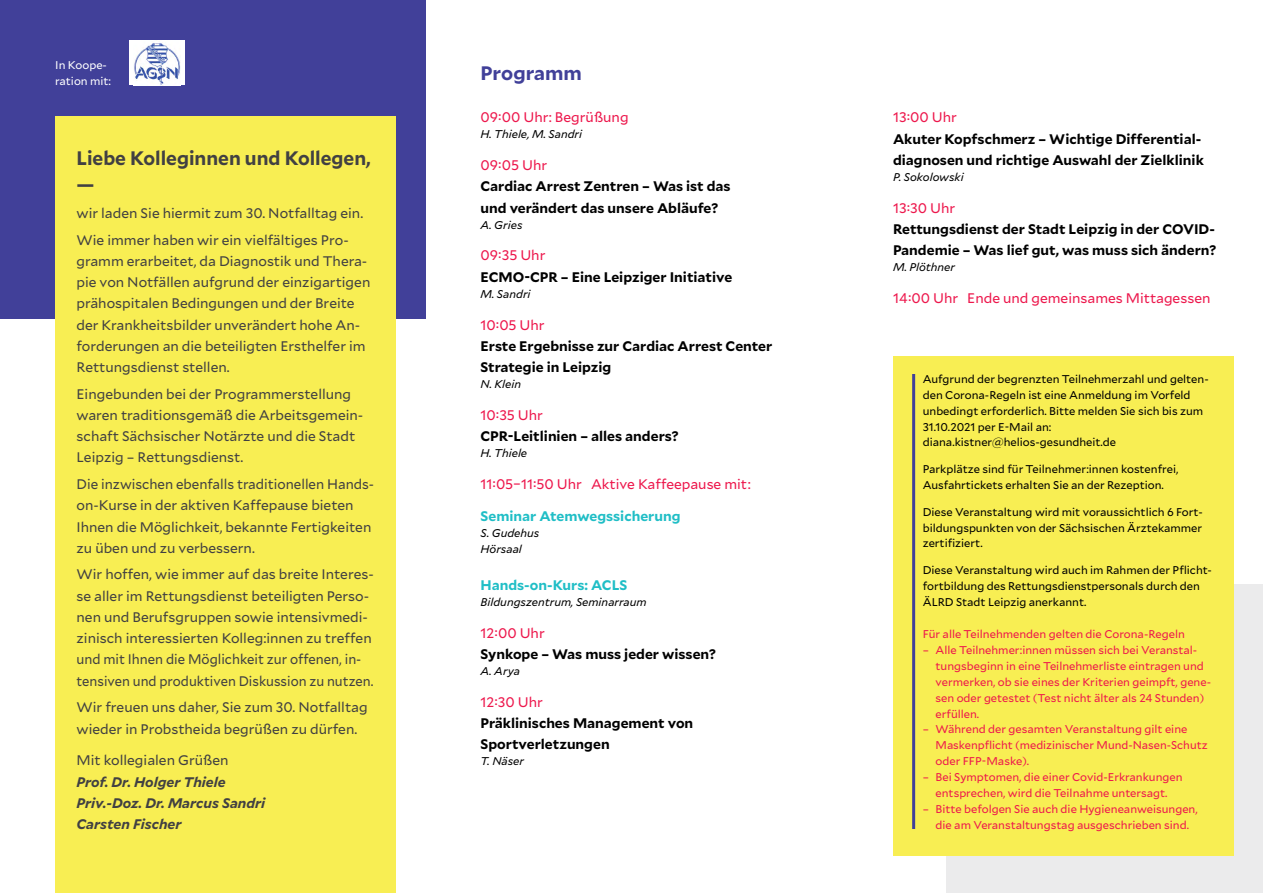
<style>
.page{position:relative;width:1263px;height:893px;background:#fff}
.page>*{position:absolute;margin:0;border:0;box-sizing:border-box;transform-origin:0 0}
.t1{font:700 19.5px/26.5px "Mallory";color:#414042}
.t2{font:700 19.5px "Mallory";color:#414099}
.t3{font:13.8px/21.3px "Mallory";color:#414042}
.t4{font:700 13.8px/21.3px "Mallory";color:#000}
.t5{font:13.8px "Mallory";color:#ed174c}
.t6{font:italic 700 13.8px/21.3px "Mallory";color:#414042}
.t7{font:700 13.8px "Mallory";color:#20bec6}
.t8{font:11.25px/15.9px "Mallory";color:#000}
.t9{font:11.25px/15.9px "Mallory";color:#ed174c}
.t10{font:italic 11.25px/15.9px "Mallory";color:#000}
.t11{font:11.25px/15.9px "Mallory";color:#fff}
</style>
<div class="page">
<div style="left:0;top:0;width:425px;height:319px;background:#414099"></div>
<div style="left:55px;top:117px;width:340px;height:776px;background:#f8ee53"></div>
<div style="left:130px;top:41px;width:55px;height:44px;background:#fff"></div>
<img style="left:134px;top:42px;width:47px;height:43px">
<div style="left:946px;top:585px;width:317px;height:308px;background:#ebebec"></div>
<div style="left:893px;top:356px;width:340px;height:500px;background:#f8ee53"></div>
<hr style="left:912px;top:374px;width:3px;height:455px;background:#414099">
<p class="t11" style="left:55px;top:57px;width:57px">In Koope&shy;ration mit:</p>
<h1 class="t1" style="left:77px;top:143px;width:296px">Liebe Kolleginnen und Kollegen, —</h1>
<p class="t3" style="left:77px;top:199px;width:288px;line-height:26.5px">wir laden Sie hiermit zum 30. Notfalltag ein.<br>Wie immer haben wir ein vielfältiges Pro-</p>
<p class="t3" style="left:77px;top:249px;width:295px">gramm erarbeitet, da Diagnostik und Thera&shy;pie von Notfällen aufgrund der einzigartigen prähospitalen Bedingungen und der Breite der Krankheitsbilder unverändert hohe An&shy;forderungen an die beteiligten Ersthelfer im Rettungsdienst stellen.</p>
<p class="t3" style="left:77px;top:382px;width:288px">Eingebunden bei der Programmerstellung waren traditionsgemäß die Arbeitsgemein&shy;schaft Sächsischer Notärzte und die Stadt Leipzig – Rettungsdienst.</p>
<p class="t3" style="left:77px;top:473px;width:299px">Die inzwischen ebenfalls traditionellen Hands&shy;on-Kurse in der aktiven Kaffepause bieten Ihnen die Möglichkeit, bekannte Fertigkeiten zu üben und zu verbessern.</p>
<p class="t3" style="left:77px;top:563px;width:299px">Wir hoffen, wie immer auf das breite Interes&shy;se aller im Rettungsdienst beteiligten Perso&shy;nen und Berufsgruppen sowie intensivmedi&shy;zinisch interessierten Kolleg:innen zu treffen und mit Ihnen die Möglichkeit zur offenen, in&shy;tensiven und produktiven Diskussion zu nutzen.</p>
<p class="t3" style="left:77px;top:696px;width:293px">Wir freuen uns daher, Sie zum 30. Notfalltag wieder in Probstheida begrüßen zu dürfen.</p>
<p class="t3" style="left:77px;top:749px;width:154px">Mit kollegialen Grüßen</p>
<p class="t6" style="left:77px;top:770px;width:190px">Prof. Dr. Holger Thiele<br>Priv.-Doz. Dr. Marcus Sandri<br>Carsten Fischer</p>
<h1 class="t2" style="left:480px;top:58px;width:103px">Programm</h1>
<p class="t5" style="left:480px;top:107px;width:150px">09:00 Uhr: Begrüßung</p>
<p class="t10" style="left:480px;top:126px;width:103px">H. Thiele, M. Sandri</p>
<p class="t5" style="left:480px;top:155px;width:68px">09:05 Uhr</p>
<p class="t4" style="left:480px;top:175px;width:252px">Cardiac Arrest Zentren – Was ist das und verändert das unsere Abläufe?</p>
<p class="t10" style="left:480px;top:216px;width:44px">A. Gries</p>
<p class="t5" style="left:480px;top:246px;width:66px">09:35 Uhr</p>
<p class="t4" style="left:480px;top:265px;width:253px">ECMO-CPR – Eine Leipziger Initiative</p>
<p class="t10" style="left:480px;top:285px;width:52px">M. Sandri</p>
<p class="t5" style="left:480px;top:315px;width:66px">10:05 Uhr</p>
<p class="t4" style="left:480px;top:334px;width:293px">Erste Ergebnisse zur Cardiac Arrest Center<br>Strategie in Leipzig</p>
<p class="t10" style="left:480px;top:375px;width:42px">N. Klein</p>
<p class="t5" style="left:480px;top:405px;width:64px">10:35 Uhr</p>
<p class="t4" style="left:480px;top:425px;width:200px">CPR-Leitlinien – alles anders?</p>
<p class="t10" style="left:480px;top:445px;width:48px">H. Thiele</p>
<p class="t5" style="left:480px;top:474px;width:272px">11:05–11:50 Uhr Aktive Kaffeepause mit:</p>
<p class="t7" style="left:480px;top:506px;width:202px">Seminar Atemwegssicherung</p>
<p class="t10" style="left:480px;top:524px;width:60px">S. Gudehus<br>Hörsaal</p>
<p class="t7" style="left:480px;top:575px;width:148px">Hands-on-Kurs: ACLS</p>
<p class="t10" style="left:480px;top:593px;width:168px">Bildungszentrum, Seminarraum</p>
<p class="t5" style="left:480px;top:623px;width:66px">12:00 Uhr</p>
<p class="t4" style="left:480px;top:643px;width:237px">Synkope – Was muss jeder wissen?</p>
<p class="t10" style="left:480px;top:662px;width:41px">A. Arya</p>
<p class="t5" style="left:480px;top:692px;width:64px">12:30 Uhr</p>
<p class="t4" style="left:480px;top:712px;width:214px">Präklinisches Management von<br>Sportverletzungen</p>
<p class="t10" style="left:480px;top:753px;width:45px">T. Näser</p>
<p class="t5" style="left:893px;top:107px;width:65px">13:00 Uhr</p>
<p class="t4" style="left:893px;top:127px;width:312px">Akuter Kopfschmerz – Wichtige Differential&shy;diagnosen und richtige Auswahl der Zielklinik</p>
<p class="t10" style="left:893px;top:168px;width:72px">P. Sokolowski</p>
<p class="t5" style="left:893px;top:198px;width:64px">13:30 Uhr</p>
<p class="t4" style="left:893px;top:217px;width:325px">Rettungsdienst der Stadt Leipzig in der COVID-<br>Pandemie – Was lief gut, was muss sich ändern?</p>
<p class="t10" style="left:893px;top:259px;width:63px">M. Plöthner</p>
<p class="t5" style="left:893px;top:288px;width:319px">14:00 Uhr Ende und gemeinsames Mittagessen</p>
<p class="t8" style="left:923px;top:370px;width:287px">Aufgrund der begrenzten Teilnehmerzahl und gelten&shy;den Corona-Regeln ist eine Anmeldung im Vorfeld unbedingt erforderlich. Bitte melden Sie sich bis zum 31.10.2021 per E-Mail an: diana.kistner@helios-gesundheit.de</p>
<p class="t8" style="left:923px;top:461px;width:257px">Parkplätze sind für Teilnehmer:innen kostenfrei,<br>Ausfahrtickets erhalten Sie an der Rezeption.</p>
<p class="t8" style="left:923px;top:503px;width:281px;text-align:justify">Diese Veranstaltung wird mit voraussichtlich 6 Fort&shy;bildungspunkten von der Sächsischen Ärztekammer zertifiziert.</p>
<p class="t8" style="left:923px;top:561px;width:291px">Diese Veranstaltung wird auch im Rahmen der Pflicht&shy;fortbildung des Rettungsdienstpersonals durch den<br>ÄLRD Stadt Leipzig anerkannt.</p>
<p class="t9" style="left:923px;top:625px;width:264px">Für alle Teilnehmenden gelten die Corona-Regeln</p>
<p class="t9" style="left:935px;top:641px;width:277px;text-indent:-13px">– Alle Teilnehmer:innen müssen sich bei Veranstal&shy;tungsbeginn in eine Teilnehmerliste eintragen und vermerken, ob sie eines der Kriterien geimpft, gene&shy;sen oder getestet (Test nicht älter als 24 Stunden) erfüllen.</p>
<p class="t9" style="left:935px;top:721px;width:274px;text-indent:-13px">– Während der gesamten Veranstaltung gilt eine<br>Maskenpflicht (medizinischer Mund-Nasen-Schutz oder FFP-Maske).</p>
<p class="t9" style="left:923px;top:769px;width:261px;text-align:center">– Bei Symptomen, die einer Covid-Erkrankungen entsprechen, wird die Teilnahme untersagt.</p>
<p class="t9" style="left:923px;top:801px;width:276px;text-align:center">– Bitte befolgen Sie auch die Hygieneanweisungen, die am Veranstaltungstag ausgeschrieben sind.</p>
</div>
